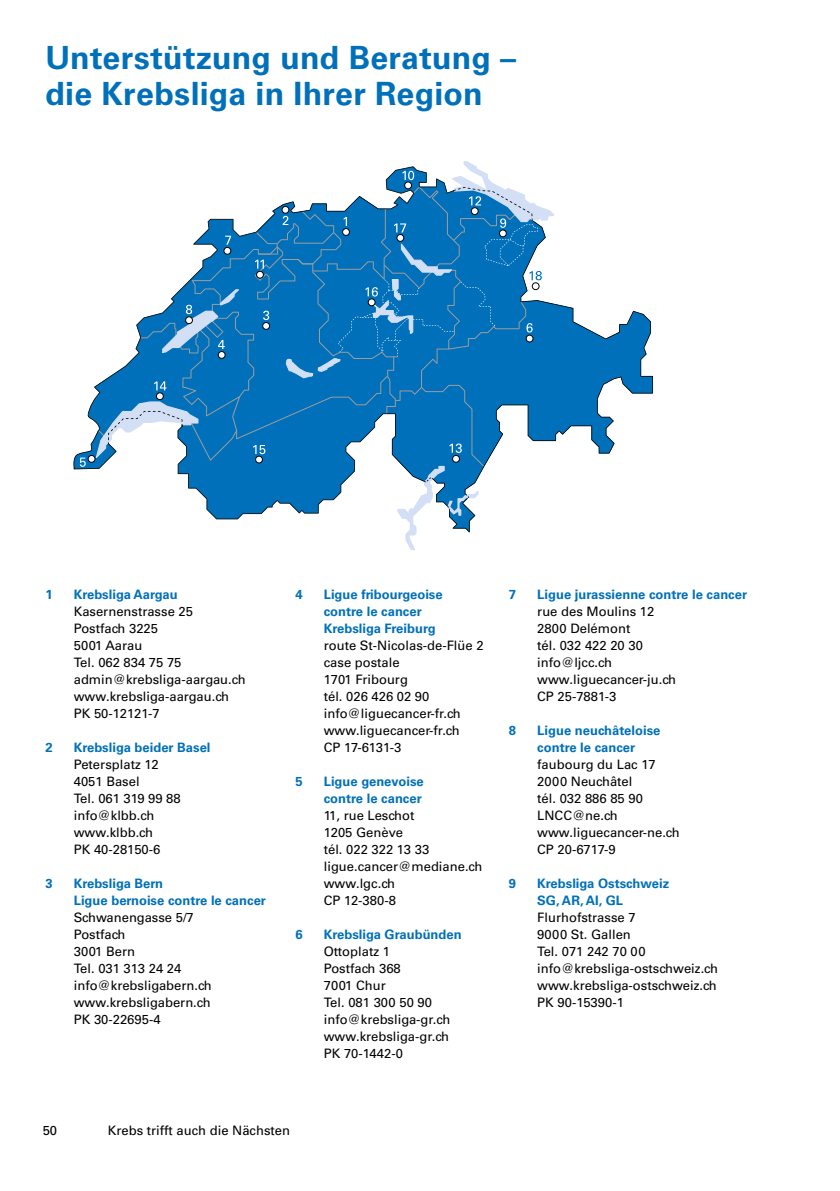
<style>
.page{position:relative;width:840px;height:1191px;background:#fff}
.page>*{position:absolute;margin:0;border:0;box-sizing:border-box;transform-origin:0 0}
.t1{font:700 32px/36px "Univers LT Std";letter-spacing:.01em;color:#0070ba}
.t2{font:13px/17px "Univers LT Std";color:#000}
.t3{font:700 13px/17px "Univers LT Std";color:#0070ba}
.t4{font:13px "Univers";color:#000}
</style>
<div class="page">
<svg style="left:73px;top:307px;width:579px;height:163px"></svg>
<svg style="left:80px;top:161px;width:490px;height:389px"></svg>
<h1 class="t1" style="left:45px;top:40px;width:472px">Unterstützung und Beratung – die Krebsliga in Ihrer Region</h1>
<p class="t3" style="left:45px;top:585px;width:9px">1</p>
<p class="t3" style="left:74px;top:585px;width:105px">Krebsliga Aargau</p>
<p class="t2" style="left:74px;top:602px;width:173px">Kasernenstrasse 25<br>Postfach 3225<br>5001 Aarau<br>Tel. 062 834 75 75 admin@krebsliga-aargau.ch www.krebsliga-aargau.ch<br>PK 50-12121-7</p>
<p class="t3" style="left:45px;top:739px;width:9px">2</p>
<p class="t3" style="left:74px;top:739px;width:138px">Krebsliga beider Basel</p>
<p class="t2" style="left:74px;top:755px;width:108px">Petersplatz 12<br>4051 Basel<br>Tel. 061 319 99 88 info@klbb.ch www.klbb.ch<br>PK 40-28150-6</p>
<p class="t3" style="left:45px;top:875px;width:9px">3</p>
<p class="t3" style="left:74px;top:875px;width:193px">Krebsliga Bern<br>Ligue bernoise contre le cancer</p>
<p class="t2" style="left:74px;top:908px;width:139px">Schwanengasse 5/7<br>Postfach<br>3001 Bern<br>Tel. 031 313 24 24 info@krebsligabern.ch www.krebsligabern.ch<br>PK 30-22695-4</p>
<p class="t3" style="left:295px;top:586px;width:9px">4</p>
<p class="t3" style="left:323px;top:586px;width:120px">Ligue fribourgeoise contre le cancer<br>Krebsliga Freiburg</p>
<p class="t2" style="left:323px;top:637px;width:161px">route St-Nicolas-de-Flüe 2 case postale<br>1701 Fribourg<br>tél. 026 426 02 90 info@liguecancer-fr.ch www.liguecancer-fr.ch<br>CP 17-6131-3</p>
<p class="t3" style="left:295px;top:773px;width:9px">5</p>
<p class="t3" style="left:323px;top:773px;width:101px">Ligue genevoise contre le cancer</p>
<p class="t2" style="left:323px;top:807px;width:160px">11, rue Leschot<br>1205 Genève<br>tél. 022 322 13 33 ligue.cancer@mediane.ch www.lgc.ch<br>CP 12-380-8</p>
<p class="t3" style="left:295px;top:926px;width:9px">6</p>
<p class="t3" style="left:323px;top:926px;width:139px">Krebsliga Graubünden</p>
<p class="t2" style="left:323px;top:943px;width:128px">Ottoplatz 1<br>Postfach 368<br>7001 Chur<br>Tel. 081 300 50 90 info@krebsliga-gr.ch www.krebsliga-gr.ch<br>PK 70-1442-0</p>
<p class="t3" style="left:508px;top:586px;width:9px">7</p>
<p class="t3" style="left:537px;top:586px;width:211px">Ligue jurassienne contre le cancer</p>
<p class="t2" style="left:537px;top:603px;width:140px">rue des Moulins 12<br>2800 Delémont<br>tél. 032 422 20 30 info@ljcc.ch www.liguecancer-ju.ch<br>CP 25-7881-3</p>
<p class="t3" style="left:508px;top:722px;width:9px">8</p>
<p class="t3" style="left:537px;top:722px;width:125px">Ligue neuchâteloise contre le cancer</p>
<p class="t2" style="left:537px;top:756px;width:144px">faubourg du Lac 17<br>2000 Neuchâtel<br>tél. 032 886 85 90<br>LNCC@ne.ch www.liguecancer-ne.ch<br>CP 20-6717-9</p>
<p class="t3" style="left:508px;top:875px;width:9px">9</p>
<p class="t3" style="left:537px;top:875px;width:133px">Krebsliga Ostschweiz<br>SG, AR, AI, GL</p>
<p class="t2" style="left:537px;top:909px;width:182px">Flurhofstrasse 7<br>9000 St. Gallen<br>Tel. 071 242 70 00 info@krebsliga-ostschweiz.ch www.krebsliga-ostschweiz.ch<br>PK 90-15390-1</p>
<p class="t4" style="left:43px;top:1122px;width:16px">50</p>
<p class="t4" style="left:108px;top:1122px;width:184px">Krebs trifft auch die Nächsten</p>
</div>
